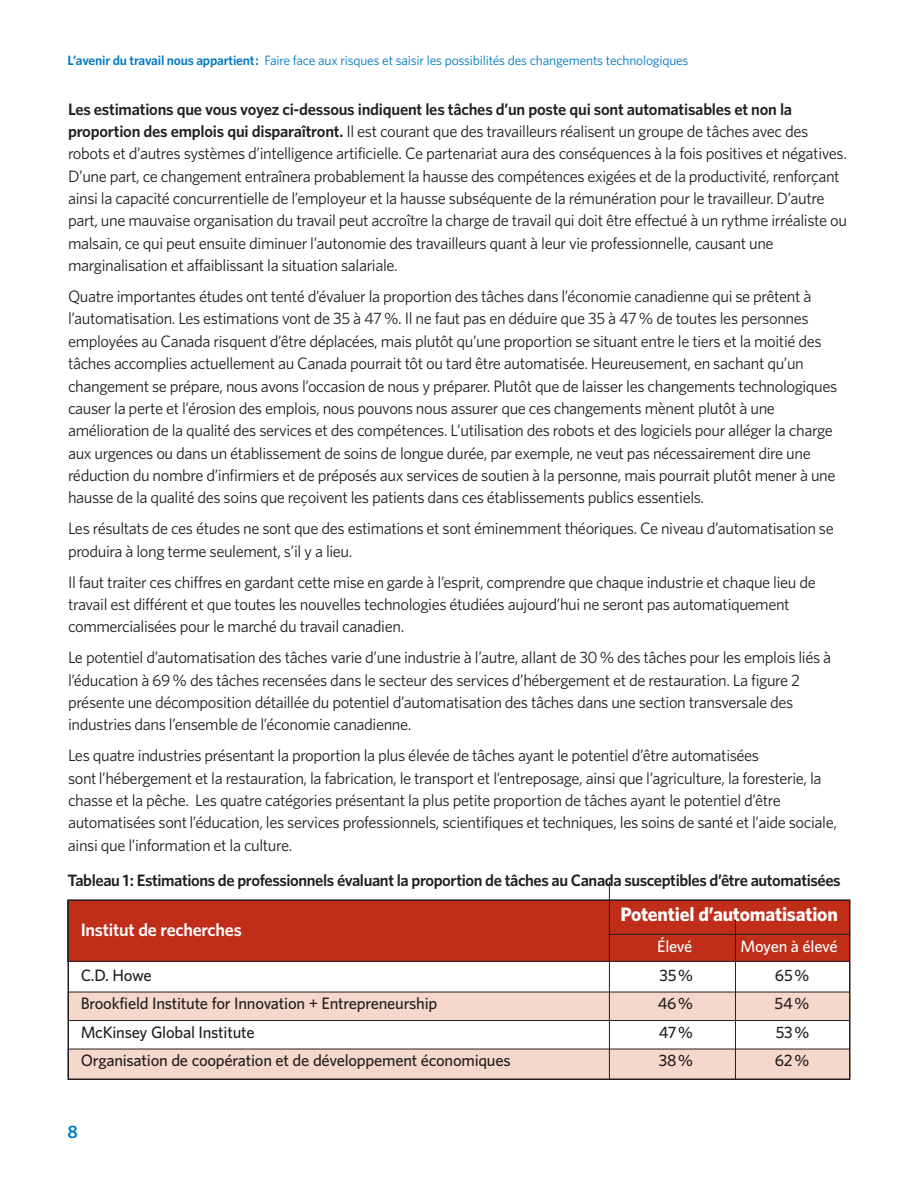
<style>
.page{position:relative;width:918px;height:1188px;background:#fff}
.page>*{position:absolute;margin:0;border:0;box-sizing:border-box;transform-origin:0 0}
.t1{font:700 19.5px "Whitney";letter-spacing:-.01em;color:#fff}
.t2{font:600 18px "Whitney";letter-spacing:-.015em;color:#fff}
.t3{font:600 18px "Whitney";color:#0079c2}
.t4{font:16.5px/22.4px "Whitney";letter-spacing:-.025em;color:#231f20}
.t5{font:500 16.5px "Whitney";letter-spacing:-.015em;color:#231f20}
.t6{font:600 16.5px "Whitney";letter-spacing:-.025em;color:#231f20}
.t7{font:500 16.5px "Whitney";letter-spacing:-.02em;color:#fff}
.t8{font:13.5px "Whitney";letter-spacing:-.015em;color:#0079c2}
.s1{font-weight:600}
</style>
<div class="page">
<div style="left:68px;top:993px;width:782px;height:27px;background:#f5d8c9"></div>
<div style="left:68px;top:1049px;width:782px;height:30px;background:#f5d8c9"></div>
<div style="left:68px;top:900px;width:782px;height:61px;background:#c02d19"></div>
<div style="left:68px;top:899px;width:783px;height:181px;border:2px solid #231f20"></div>
<hr style="left:609px;top:934px;width:240px;height:1px;background:#231f20">
<hr style="left:69px;top:961px;width:780px;height:1px;background:#231f20">
<hr style="left:69px;top:992px;width:780px;height:1px;background:#231f20">
<hr style="left:69px;top:1020px;width:780px;height:1px;background:#231f20">
<hr style="left:69px;top:1049px;width:780px;height:1px;background:#231f20">
<hr style="left:609px;top:882px;width:1px;height:197px;background:#231f20">
<hr style="left:735px;top:920px;width:1px;height:159px;background:#231f20">
<p class="t8" style="left:68px;top:55px;width:623px"><span class="s1">L’avenir du travail nous appartient :</span> Faire face aux risques et saisir les possibilités des changements technologiques</p>
<p class="t4" style="left:68px;top:99px;width:781px"><span class="s1">Les estimations que vous voyez ci-dessous indiquent les tâches d’un poste qui sont automatisables et non la proportion des emplois qui disparaîtront.</span> Il est courant que des travailleurs réalisent un groupe de tâches avec des robots et d’autres systèmes d’intelligence artificielle. Ce partenariat aura des conséquences à la fois positives et négatives.<br>D’une part, ce changement entraînera probablement la hausse des compétences exigées et de la productivité, renforçant ainsi la capacité concurrentielle de l’employeur et la hausse subséquente de la rémunération pour le travailleur. D’autre part, une mauvaise organisation du travail peut accroître la charge de travail qui doit être effectué à un rythme irréaliste ou malsain, ce qui peut ensuite diminuer l’autonomie des travailleurs quant à leur vie professionnelle, causant une marginalisation et affaiblissant la situation salariale.</p>
<p class="t4" style="left:68px;top:287px;width:771px">Quatre importantes études ont tenté d’évaluer la proportion des tâches dans l’économie canadienne qui se prêtent à l’automatisation. Les estimations vont de 35 à 47 %. Il ne faut pas en déduire que 35 à 47 % de toutes les personnes employées au Canada risquent d’être déplacées, mais plutôt qu’une proportion se situant entre le tiers et la moitié des tâches accomplies actuellement au Canada pourrait tôt ou tard être automatisée. Heureusement, en sachant qu’un changement se prépare, nous avons l’occasion de nous y préparer. Plutôt que de laisser les changements technologiques causer la perte et l’érosion des emplois, nous pouvons nous assurer que ces changements mènent plutôt à une amélioration de la qualité des services et des compétences. L’utilisation des robots et des logiciels pour alléger la charge aux urgences ou dans un établissement de soins de longue durée, par exemple, ne veut pas nécessairement dire une réduction du nombre d’infirmiers et de préposés aux services de soutien à la personne, mais pourrait plutôt mener à une hausse de la qualité des soins que reçoivent les patients dans ces établissements publics essentiels.</p>
<p class="t4" style="left:68px;top:519px;width:767px">Les résultats de ces études ne sont que des estimations et sont éminemment théoriques. Ce niveau d’automatisation se produira à long terme seulement, s’il y a lieu.</p>
<p class="t4" style="left:68px;top:572px;width:749px">Il faut traiter ces chiffres en gardant cette mise en garde à l’esprit, comprendre que chaque industrie et chaque lieu de travail est différent et que toutes les nouvelles technologies étudiées aujourd’hui ne seront pas automatiquement commercialisées pour le marché du travail canadien.</p>
<p class="t4" style="left:68px;top:648px;width:765px">Le potentiel d’automatisation des tâches varie d’une industrie à l’autre, allant de 30 % des tâches pour les emplois liés à l’éducation à 69 % des tâches recensées dans le secteur des services d’hébergement et de restauration. La figure 2 présente une décomposition détaillée du potentiel d’automatisation des tâches dans une section transversale des industries dans l’ensemble de l’économie canadienne.</p>
<p class="t4" style="left:68px;top:746px;width:770px">Les quatre industries présentant la proportion la plus élevée de tâches ayant le potentiel d’être automatisées<br>sont l’hébergement et la restauration, la fabrication, le transport et l’entreposage, ainsi que l’agriculture, la foresterie, la chasse et la pêche. Les quatre catégories présentant la plus petite proportion de tâches ayant le potentiel d’être automatisées sont l’éducation, les services professionnels, scientifiques et techniques, les soins de santé et l’aide sociale, ainsi que l’information et la culture.</p>
<p class="t6" style="left:68px;top:874px;width:775px">Tableau 1 : Estimations de professionnels évaluant la proportion de tâches au Canada susceptibles d’être automatisées</p>
<p class="t2" style="left:81px;top:924px;width:163px">Institut de recherches</p>
<p class="t1" style="left:620px;top:907px;width:219px">Potentiel d’automatisation</p>
<p class="t7" style="left:657px;top:941px;width:37px">Élevé</p>
<p class="t7" style="left:740px;top:941px;width:99px">Moyen à élevé</p>
<p class="t5" style="left:81px;top:969px;width:73px">C.D. Howe</p>
<p class="t5" style="left:660px;top:969px;width:35px">35 %</p>
<p class="t5" style="left:775px;top:969px;width:36px">65 %</p>
<p class="t5" style="left:81px;top:998px;width:358px">Brookfield Institute for Innovation + Entrepreneurship</p>
<p class="t5" style="left:658px;top:998px;width:37px">46 %</p>
<p class="t5" style="left:775px;top:998px;width:36px">54 %</p>
<p class="t5" style="left:81px;top:1026px;width:175px">McKinsey Global Institute</p>
<p class="t5" style="left:659px;top:1026px;width:36px">47 %</p>
<p class="t5" style="left:776px;top:1026px;width:35px">53 %</p>
<p class="t5" style="left:81px;top:1055px;width:432px">Organisation de coopération et de développement économiques</p>
<p class="t5" style="left:659px;top:1055px;width:36px">38 %</p>
<p class="t5" style="left:775px;top:1055px;width:36px">62 %</p>
<p class="t3" style="left:67px;top:1126px;width:12px">8</p>
</div>
